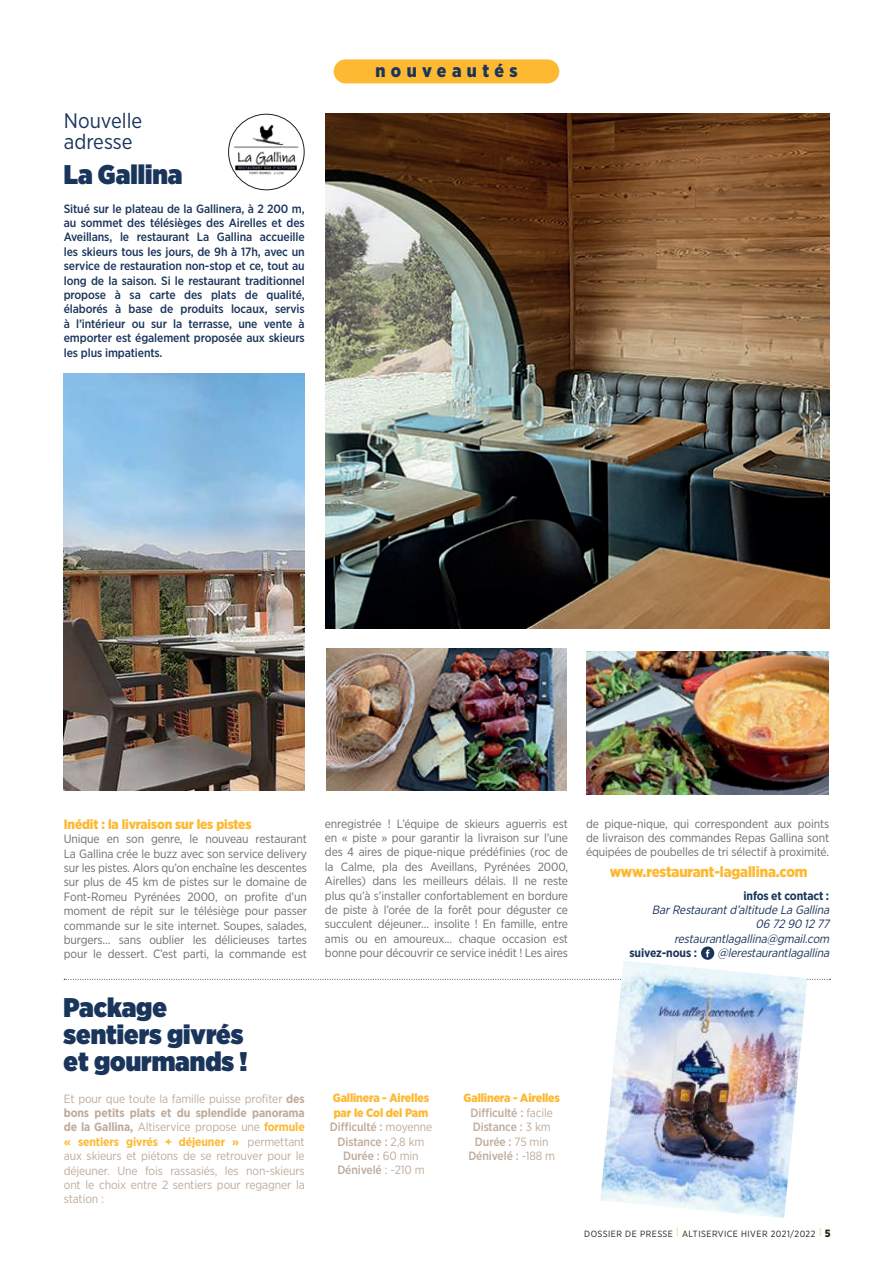
<style>
.page{position:relative;width:893px;height:1263px;background:#fff}
.page>*{position:absolute;margin:0;border:0;box-sizing:border-box;transform-origin:0 0}
.t1{font:900 27px/27px "Gotham Narrow";color:#1a355b}
.t2{font:21px/21px "Gotham Narrow";color:#1a355b}
.t3{font:900 18px "Gotham Narrow";letter-spacing:.3em;color:#1a355b}
.t4{font:900 15px "Gotham Narrow";letter-spacing:-.01em;color:#fdb931}
.t5{font:900 13.5px "Gotham Narrow";letter-spacing:-.01em;color:#fdb931}
.t6{font:12px/14.4px "Gotham Narrow";letter-spacing:-.01em;color:#6c6d70;text-align:justify}
.t7{font:500 12px/14.4px "Gotham Narrow";letter-spacing:-.01em;color:#1a355b;text-align:justify}
.t8{font:12px/14.4px "Gotham Narrow";letter-spacing:-.01em;color:#bfab9b;text-align:justify}
.t9{font:500 12px/14.4px "Gotham Narrow";letter-spacing:-.01em;color:#bfab9b;text-align:center}
.t10{font:italic 12px/14.4px "Gotham Narrow";color:#1a355b;text-align:right}
.t11{font:700 12px "Gotham Narrow";letter-spacing:-.01em;color:#1a355b}
.t12{font:9px "Gotham Narrow";letter-spacing:.05em;color:#231f20}
.s1{font-weight:700}
.s2{font-weight:700;color:#fdb931}
.s3{font-weight:900;color:#fdb931}
.s4{font-weight:400}
.s5{font-weight:900;font-size:10.5px}
</style>
<div class="page">
<div style="left:334px;top:59px;width:225px;height:24px;background:#fdb931;border-radius:12px"></div>
<img style="left:325px;top:114px;width:505px;height:514px">
<img style="left:326px;top:649px;width:241px;height:141px">
<img style="left:64px;top:374px;width:241px;height:416px">
<img style="left:587px;top:652px;width:241px;height:143px">
<svg style="left:64px;top:979px;width:766px;height:1px"></svg>
<img style="left:600px;top:961px;width:207px;height:257px">
<img style="left:228px;top:113px;width:77px;height:78px">
<svg style="left:701px;top:946px;width:13px;height:14px"></svg>
<h2 class="t2" style="left:64px;top:109px;width:80px">Nouvelle adresse</h2>
<h1 class="t1" style="left:64px;top:160px;width:120px">La Gallina</h1>
<p class="t7" style="left:64px;top:201px;width:242px">Situé sur le plateau de la Gallinera, à 2 200 m, au sommet des télésièges des Airelles et des Aveillans, le restaurant La Gallina accueille les skieurs tous les jours, de 9h à 17h, avec un service de restauration non-stop et ce, tout au long de la saison. Si le restaurant traditionnel propose à sa carte des plats de qualité, élaborés à base de produits locaux, servis à l’intérieur ou sur la terrasse, une vente à emporter est également proposée aux skieurs les plus impatients.</p>
<h3 class="t3" style="left:375px;top:59px;width:144px">nouveautés</h3>
<p class="t5" style="left:64px;top:815px;width:189px">Inédit : la livraison sur les pistes</p>
<p class="t6" style="left:64px;top:832px;width:245px">Unique en son genre, le nouveau restaurant La Gallina crée le buzz avec son service delivery sur les pistes. Alors qu’on enchaîne les descentes sur plus de 45 km de pistes sur le domaine de Font-Romeu Pyrénées 2000, on profite d’un moment de répit sur le télésiège pour passer commande sur le site internet. Soupes, salades, burgers… sans oublier les délicieuses tartes pour le dessert. C’est parti, la commande est</p>
<h1 class="t1" style="left:64px;top:994px;width:185px">Package sentiers givrés et gourmands !</h1>
<p class="t8" style="left:64px;top:1091px;width:242px">Et pour que toute la famille puisse profiter <span class="s1">des bons petits plats et du splendide panorama de la Gallina,</span> Altiservice propose une <span class="s2">formule « sentiers givrés + déjeuner »</span> permettant aux skieurs et piétons de se retrouver pour le déjeuner. Une fois rassasiés, les non-skieurs ont le choix entre 2 sentiers pour regagner la station :</p>
<p class="t6" style="left:325px;top:816px;width:245px">enregistrée ! L’équipe de skieurs aguerris est en « piste » pour garantir la livraison sur l’une des 4 aires de pique-nique prédéfinies (roc de la Calme, pla des Aveillans, Pyrénées 2000, Airelles) dans les meilleurs délais. Il ne reste plus qu’à s’installer confortablement en bordure de piste à l’orée de la forêt pour déguster ce succulent déjeuner… insolite ! En famille, entre amis ou en amoureux… chaque occasion est bonne pour découvrir ce service inédit ! Les aires</p>
<p class="t6" style="left:586px;top:816px;width:245px">de pique-nique, qui correspondent aux points de livraison des commandes Repas Gallina sont équipées de poubelles de tri sélectif à proximité.</p>
<p class="t4" style="left:610px;top:861px;width:199px">www.restaurant-lagallina.com</p>
<p class="t11" style="left:743px;top:888px;width:87px">infos et contact :</p>
<p class="t10" style="left:652px;top:902px;width:182px">BarRestaurantd’altitude La Gallina<br>06 72 90 12 77 restaurantlagallina@gmail.com</p>
<p class="t11" style="left:629px;top:945px;width:69px">suivez-nous :</p>
<p class="t10" style="left:717px;top:946px;width:116px">@lerestaurantlagallina</p>
<p class="t9" style="left:330px;top:1091px;width:104px"><span class="s3">Gallinera - Airelles par le Col del Pam<br></span>Difficulté : <span class="s4">moyenne<br></span>Distance : <span class="s4">2,8 km<br></span>Durée : <span class="s4">60 min<br></span>Dénivelé <span class="s4">: -210 m</span></p>
<p class="t9" style="left:464px;top:1091px;width:98px"><span class="s3">Gallinera - Airelles<br></span>Difficulté : <span class="s4">facile<br></span>Distance : <span class="s4">3 km<br></span>Durée : <span class="s4">75 min<br></span>Dénivelé : <span class="s4">-188 m</span></p>
<p class="t12" style="left:584px;top:1228px;width:248px">DOSSIER DE PRESSE <sup>|</sup> ALTISERVICE HIVER 2021/2022 <sup>|</sup> <span class="s5">5</span></p>
</div>
